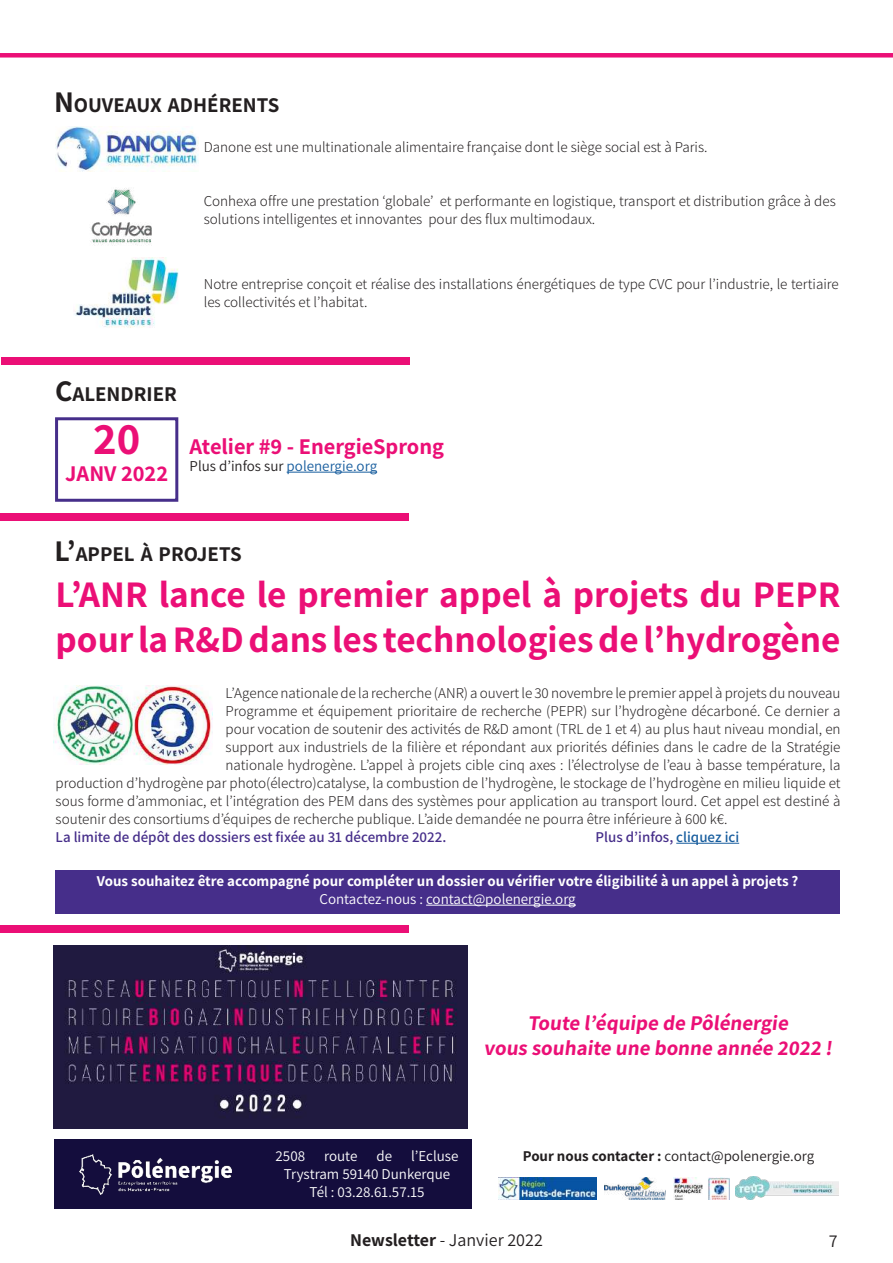
<style>
.page{position:relative;width:893px;height:1263px;background:#fff}
.page>*{position:absolute;margin:0;border:0;box-sizing:border-box;transform-origin:0 0}
.t1{font:700 45px "Assistant";color:#eb0f76}
.t2{font:700 37.5px/45px "Assistant";color:#eb0f76}
.t3{font:700 22.5px "Assistant";color:#eb0f76}
.t4{font:700 21px/25.2px "Assistant";color:#eb0f76;text-align:center}
.t5{font:700 21px "Assistant";color:#231f20}
.t6{font:18px "Assistant";color:#231f20}
.t7{font:300 15px/18px "Assistant";color:#231f20}
.t8{font:15px "Assistant";color:#fff}
.t9{font:700 15px "Assistant";color:#fff}
.t10{font:600 15px "Assistant";color:#462e8a}
.t11{font:15px "Assistant";color:#231f20}
.s1{font-size:30px}
.s2{color:#175d9e}
.s3{font-weight:700}
</style>
<div class="page">
<div style="left:0;top:53px;width:893px;height:5px;background:#eb0f76"></div>
<div style="left:1px;top:357px;width:408px;height:7px;background:#eb0f76"></div>
<div style="left:55px;top:417px;width:123px;height:85px;border:3px solid #462e8a"></div>
<hr style="left:287px;top:472px;width:90px;height:1px;background:#175d9e">
<div style="left:0;top:513px;width:408px;height:8px;background:#eb0f76"></div>
<hr style="left:676px;top:843px;width:63px;height:1px;background:#175d9e">
<img style="left:53px;top:686px;width:160px;height:79px">
<img style="left:55px;top:126px;width:144px;height:46px">
<img style="left:74px;top:257px;width:105px;height:71px">
<div style="left:55px;top:870px;width:785px;height:44px;background:#462e8a"></div>
<hr style="left:426px;top:905px;width:150px;height:1px;background:#fff">
<div style="left:54px;top:1140px;width:418px;height:69px;background:#140d3d"></div>
<img style="left:498px;top:1177px;width:99px;height:22px">
<img style="left:604px;top:1177px;width:62px;height:22px">
<img style="left:674px;top:1177px;width:55px;height:23px">
<img style="left:735px;top:1177px;width:103px;height:23px">
<img style="left:79px;top:1154px;width:152px;height:40px">
<div style="left:0;top:925px;width:408px;height:7px;background:#eb0f76"></div>
<img style="left:53px;top:945px;width:415px;height:183px">
<img style="left:90px;top:188px;width:62px;height:58px">
<h3 class="t5" style="left:54px;top:90px;width:227px"><span class="s1">N</span> OUVEAUX ADHÉRENTS</h3>
<p class="t7" style="left:204px;top:137px;width:505px">Danone est une multinationale alimentaire française dont le siège social est à Paris.</p>
<p class="t7" style="left:204px;top:191px;width:634px">Conhexa offre une prestation ‘globale’ et performante en logistique, transport et distribution grâce à des solutions intelligentes et innovantes pour des flux multimodaux.</p>
<p class="t7" style="left:204px;top:274px;width:637px">Notre entreprise conçoit et réalise des installations énergétiques de type CVC pour l’industrie, le tertiaire les collectivités et l’habitat.</p>
<h3 class="t5" style="left:55px;top:379px;width:123px"><span class="s1">C</span>ALENDRIER</h3>
<h1 class="t1" style="left:93px;top:408px;width:49px">20</h1>
<h3 class="t3" style="left:65px;top:458px;width:104px">JANV 2022</h3>
<h3 class="t3" style="left:190px;top:431px;width:256px">Atelier #9 - EnergieSprong</h3>
<p class="t11" style="left:190px;top:455px;width:189px">Plus d’infos sur <span class="s2">polenergie.org</span></p>
<h3 class="t5" style="left:55px;top:539px;width:188px"><span class="s1">L’</span>APPEL À PROJETS</h3>
<h2 class="t2" style="left:56px;top:571px;width:786px">L’ANR lance le premier appel à projets du PEPR pour la R&amp;D dans les technologies de l’hydrogène</h2>
<p class="t7" style="left:226px;top:683px;width:616px">L’Agence nationale de la recherche (ANR) a ouvert le 30 novembre le premier appel à projets du nouveau</p>
<p class="t7" style="left:226px;top:701px;width:617px">Programme et équipement prioritaire de recherche (PEPR) sur l’hydrogène décarboné. Ce dernier a</p>
<p class="t7" style="left:226px;top:719px;width:617px">pour vocation de soutenir des activités de R&amp;D amont (TRL de 1 et 4) au plus haut niveau mondial, en</p>
<p class="t7" style="left:226px;top:737px;width:616px">support aux industriels de la filière et répondant aux priorités définies dans le cadre de la Stratégie</p>
<p class="t7" style="left:226px;top:755px;width:616px">nationale hydrogène. L’appel à projets cible cinq axes : l’électrolyse de l’eau à basse température, la</p>
<p class="t7" style="left:56px;top:773px;width:786px">production d’hydrogène par photo(électro)catalyse, la combustion de l’hydrogène, le stockage de l’hydrogène en milieu liquide et</p>
<p class="t7" style="left:56px;top:791px;width:786px">sous forme d’ammoniac, et l’intégration des PEM dans des systèmes pour application au transport lourd. Cet appel est destiné à</p>
<p class="t7" style="left:56px;top:809px;width:673px">soutenir des consortiums d’équipes de recherche publique. L’aide demandée ne pourra être inférieure à 600 k€.</p>
<p class="t10" style="left:56px;top:826px;width:392px">La limite de dépôt des dossiers est fixée au 31 décembre 2022.</p>
<p class="t10" style="left:596px;top:826px;width:145px">Plus d’infos, <span class="s2">cliquez ici</span></p>
<p class="t9" style="left:97px;top:870px;width:703px">Vous souhaitez être accompagné pour compléter un dossier ou vérifier votre éligibilité à un appel à projets ?</p>
<p class="t8" style="left:319px;top:888px;width:258px">Contactez-nous : contact@polenergie.org</p>
<h3 class="t4" style="left:484px;top:1009px;width:353px">Toute l’équipe de Pôlénergie<br>vous souhaite une bonne année 2022 !</h3>
<p class="t8" style="left:276px;top:1146px;width:31px">2508</p>
<p class="t8" style="left:324px;top:1146px;width:35px">route</p>
<p class="t8" style="left:376px;top:1146px;width:17px">de</p>
<p class="t8" style="left:411px;top:1146px;width:49px">l’Ecluse</p>
<p class="t8" style="left:284px;top:1164px;width:168px">Trystram 59140 Dunkerque</p>
<p class="t8" style="left:310px;top:1182px;width:116px">Tél : 03.28.61.57.15</p>
<p class="t11" style="left:523px;top:1146px;width:293px"><span class="s3">Pour nous contacter :</span> contact@polenergie.org</p>
<p class="t6" style="left:350px;top:1227px;width:194px"><span class="s3">Newsletter</span> - Janvier 2022</p>
<p class="t6" style="left:829px;top:1228px;width:10px">7</p>
</div>
